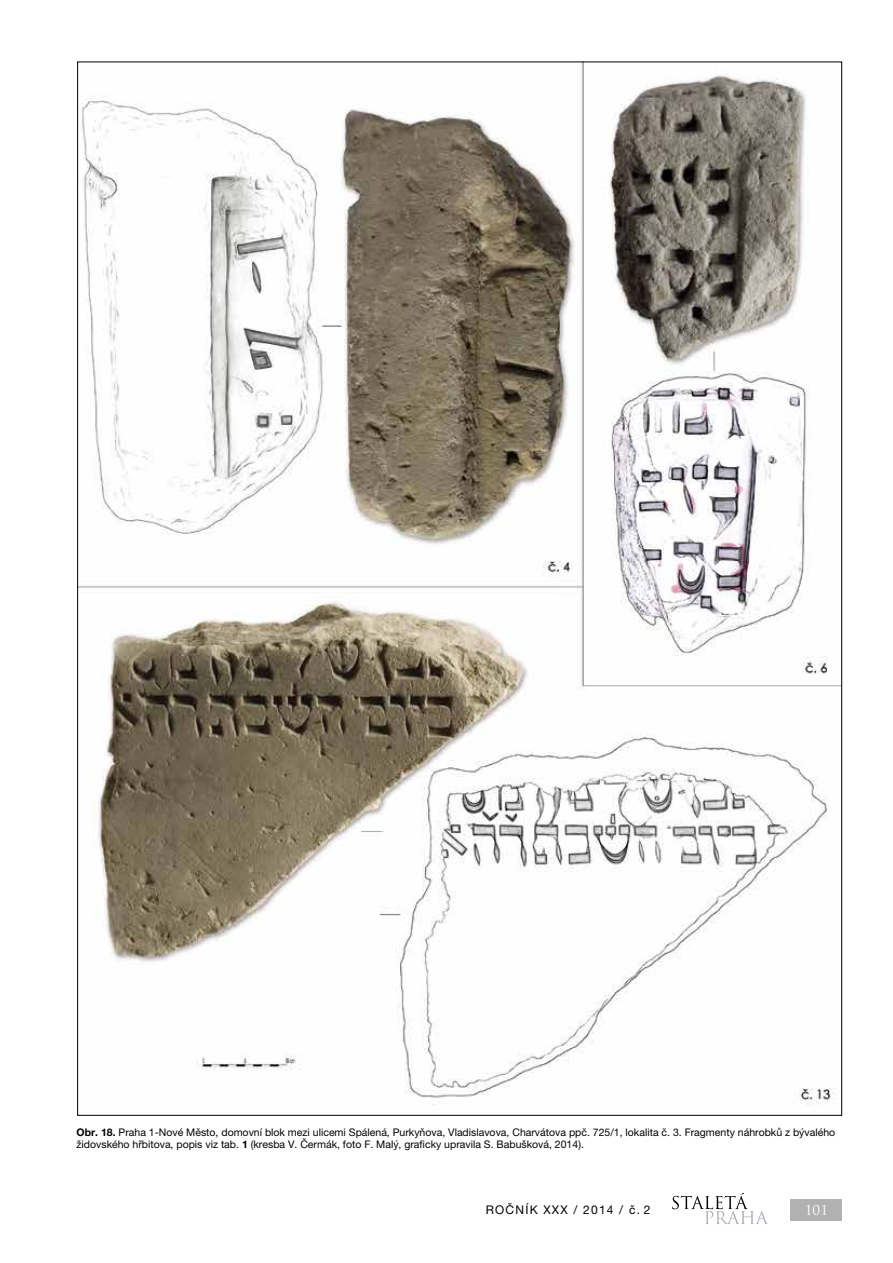
<style>
.page{position:relative;width:893px;height:1263px;background:#fff}
.page>*{position:absolute;margin:0;border:0;box-sizing:border-box;transform-origin:0 0}
.t1{font:13.5px "Trajan Pro";color:#fff}
.t2{font:12px "Helvetica Neue LT Pro";letter-spacing:.1em;color:#000}
.t3{font:10.5px/12.6px "Helvetica Neue LT Pro";color:#000}
.s1{font-weight:700}
</style>
<div class="page">
<div style="left:791px;top:1199px;width:51px;height:21px;background:#b1b1b1"></div>
<svg style="left:672px;top:1193px;width:96px;height:31px"></svg>
<img style="left:79px;top:64px;width:761px;height:1041px">
<p class="t3" style="left:77px;top:1125px;width:760px"><span class="s1">Obr. 18.</span> Praha 1-Nové Město, domovní blok mezi ulicemi Spálená, Purkyňova, Vladislavova, Charvátova ppč. 725/1, lokalita č. 3. Fragmenty náhrobků z bývalého židovského hřbitova, popis viz tab. <span class="s1">1</span> (kresba V. Čermák, foto F. Malý, graficky upravila S. Babušková, 2014).</p>
<p class="t2" style="left:486px;top:1203px;width:166px">ROČNÍK XXX / 2014 / č. 2</p>
<p class="t1" style="left:805px;top:1201px;width:25px">101</p>
</div>
